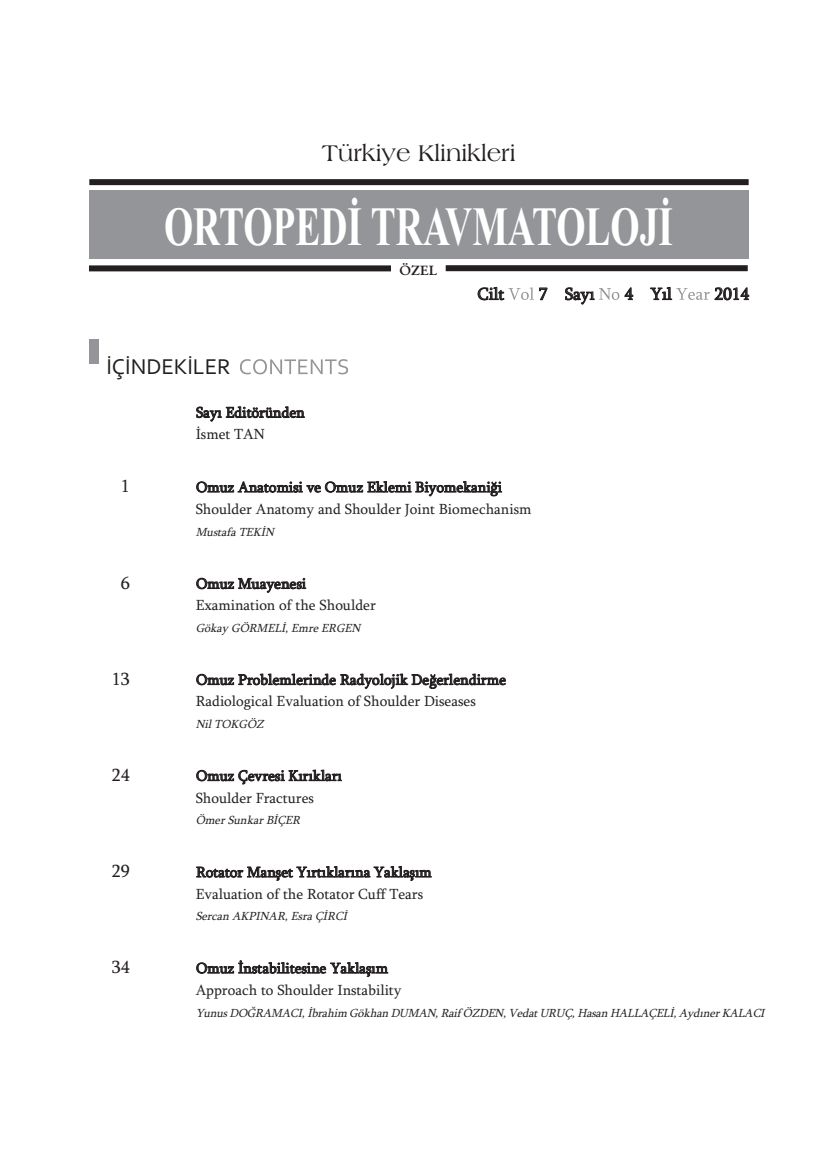
<style>
.page{position:relative;width:838px;height:1170px;background:#fff}
.page>*{position:absolute;margin:0;border:0;box-sizing:border-box;transform-origin:0 0}
.t1{font:700 55.35px "Times New Roman";color:#fff;scale:.68 1}
.t2{font:24px "Americana BT Roman";color:#231f20}
.t3{font:22.5px "Corbel";color:#231f20}
.t4{font:18px "Sylfaen";color:#231f20}
.t5{font:17.25px "Sylfaen";color:#231f20}
.t6{font:15px/21.8px "Sylfaen";color:#231f20}
.t7{font:600 13.5px "Garamond";color:#231f20}
.t8{font:italic 12px "Sylfaen";color:#231f20}
</style>
<div class="page">
<svg style="left:240px;top:359px;width:108px;height:15px"></svg>
<div style="left:89px;top:339px;width:10px;height:25px;background:#939598"></div>
<div style="left:89px;top:191px;width:659px;height:68px;background:#939598"></div>
<div style="left:89px;top:179px;width:659px;height:6px;background:#231f20"></div>
<div style="left:89px;top:265px;width:302px;height:6px;background:#231f20"></div>
<div style="left:446px;top:265px;width:301px;height:6px;background:#231f20"></div>
<svg style="left:508px;top:287px;width:26px;height:13px"></svg>
<svg style="left:599px;top:288px;width:20px;height:12px"></svg>
<svg style="left:676px;top:288px;width:34px;height:12px"></svg>
<h2 class="t2" style="left:322px;top:138px;width:195px">Türkiye Klinikleri</h2>
<h1 class="t1" style="left:164px;top:193px;width:750px">ORTOPEDİ TRAVMATOLOJİ</h1>
<p class="t7" style="left:399px;top:262px;width:39px">ÖZEL</p>
<p class="t5" style="left:477px;top:283px;width:28px">Cilt</p>
<p class="t5" style="left:539px;top:283px;width:57px">7 Sayı</p>
<p class="t5" style="left:624px;top:283px;width:49px">4 Yıl</p>
<p class="t5" style="left:714px;top:283px;width:36px">2014</p>
<h3 class="t3" style="left:106px;top:353px;width:126px">İÇİNDEKİLER</h3>
<p class="t6" style="left:196px;top:401px;width:110px">Sayı Editöründen<br>İsmet TAN</p>
<p class="t4" style="left:121px;top:475px;width:10px">1</p>
<p class="t6" style="left:196px;top:476px;width:337px">Omuz Anatomisi ve Omuz Eklemi Biyomekaniği<br>Shoulder Anatomy and Shoulder Joint Biomechanism</p>
<p class="t8" style="left:196px;top:524px;width:83px">Mustafa TEKİN</p>
<p class="t4" style="left:121px;top:571px;width:10px">6</p>
<p class="t6" style="left:196px;top:572px;width:182px">Omuz Muayenesi<br>Examination of the Shoulder</p>
<p class="t8" style="left:196px;top:620px;width:169px">Gökay GÖRMELİ, Emre ERGEN</p>
<p class="t4" style="left:112px;top:668px;width:19px">13</p>
<p class="t6" style="left:196px;top:668px;width:312px">Omuz Problemlerinde Radyolojik Değerlendirme<br>Radiological Evaluation of Shoulder Diseases</p>
<p class="t8" style="left:196px;top:716px;width:73px">Nil TOKGÖZ</p>
<p class="t4" style="left:112px;top:764px;width:19px">24</p>
<p class="t6" style="left:196px;top:764px;width:148px">Omuz Çevresi Kırıkları<br>Shoulder Fractures</p>
<p class="t8" style="left:196px;top:813px;width:109px">Ömer Sunkar BİÇER</p>
<p class="t4" style="left:112px;top:860px;width:19px">29</p>
<p class="t6" style="left:196px;top:861px;width:237px">Rotator Manşet Yırtıklarına Yaklaşım<br>Evaluation of the Rotator Cuff Tears</p>
<p class="t8" style="left:196px;top:909px;width:156px">Sercan AKPINAR, Esra ÇİRCİ</p>
<p class="t4" style="left:112px;top:956px;width:19px">34</p>
<p class="t6" style="left:196px;top:957px;width:207px">Omuz İnstabilitesine Yaklaşım<br>Approach to Shoulder Instability</p>
<p class="t8" style="left:196px;top:1005px;width:573px">Yunus DOĞRAMACI, İbrahim Gökhan DUMAN, Raif ÖZDEN, Vedat URUÇ, Hasan HALLAÇELİ, Aydıner KALACI</p>
</div>
